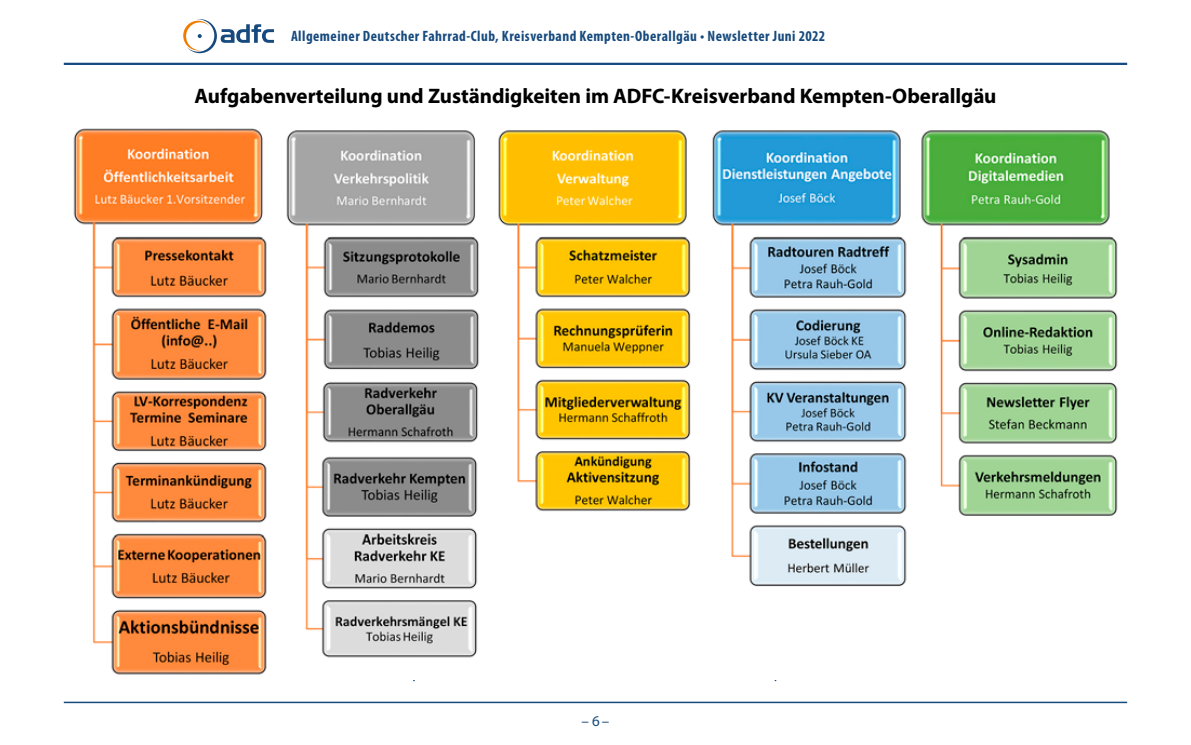
<style>
.page{position:relative;width:1191px;height:745px;background:#fff}
.page>*{position:absolute;margin:0;border:0;box-sizing:border-box;transform-origin:0 0}
.t1{font:700 21px "Myriad Pro";letter-spacing:-.005em;color:#000}
.t2{font:700 condensed 15px "Myriad Pro";letter-spacing:.03em;color:#164a7e}
.t3{font:15px "Myriad Pro";color:#164a7e}
</style>
<div class="page">
<hr style="left:64px;top:63px;width:1063px;height:2px;background:#164a7e">
<hr style="left:64px;top:701px;width:1063px;height:1px;background:#164a7e">
<svg style="left:183px;top:19px;width:91px;height:34px"></svg>
<hr style="left:413px;top:85px;width:2px;height:595px;background:#164a7e">
<hr style="left:774px;top:85px;width:2px;height:595px;background:#164a7e">
<img style="left:73px;top:85px;width:1045px;height:594px">
<p class="t2" style="left:291px;top:27px;width:535px">Allgemeiner Deutscher Fahrrad-Club, Kreisverband Kempten-Oberallgäu • Newsletter Juni 2022</p>
<h1 class="t1" style="left:194px;top:82px;width:803px">Aufgabenverteilung und Zuständigkeiten im ADFC-Kreisverband Kempten-Oberallgäu</h1>
<p class="t3" style="left:581px;top:711px;width:29px">– 6–</p>
</div>
